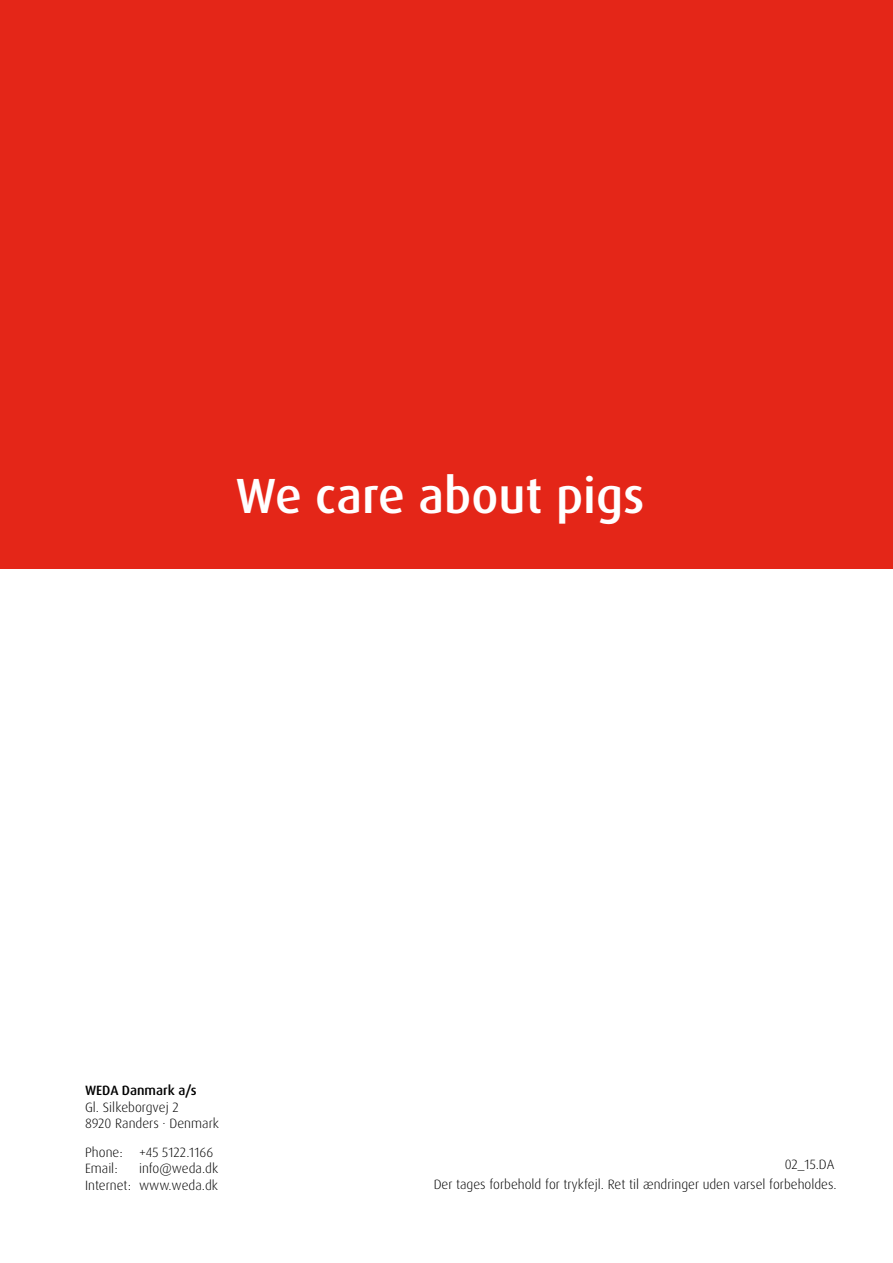
<style>
.page{position:relative;width:893px;height:1263px;background:#fff}
.page>*{position:absolute;margin:0;border:0;box-sizing:border-box;transform-origin:0 0}
.t1{font:500 49.5px "Dax OT";color:#fff}
.t2{font:300 13.5px/16.5px "Dax OT";color:#000}
.t3{font:500 13.5px "Dax OT";color:#000}
</style>
<div class="page">
<div style="left:0;top:0;width:893px;height:568px;background:#e42618"></div>
<h1 class="t1" style="left:236px;top:464px;width:411px">We care about pigs</h1>
<p class="t3" style="left:85px;top:1082px;width:113px">WEDA Danmark a/s</p>
<p class="t2" style="left:85px;top:1099px;width:135px">Gl. Silkeborgvej 2<br>8920 Randers · Denmark</p>
<p class="t2" style="left:85px;top:1144px;width:130px">Phone: +45 5122.1166<br>Email:</p>
<p class="t2" style="left:85px;top:1160px;width:135px;text-align:right">info@weda.dk<br>Internet: www.weda.dk</p>
<p class="t2" style="left:785px;top:1156px;width:51px">02_15.DA</p>
<p class="t2" style="left:434px;top:1177px;width:404px">Der tages forbehold for trykfejl. Ret til ændringer uden varsel forbeholdes.</p>
</div>
